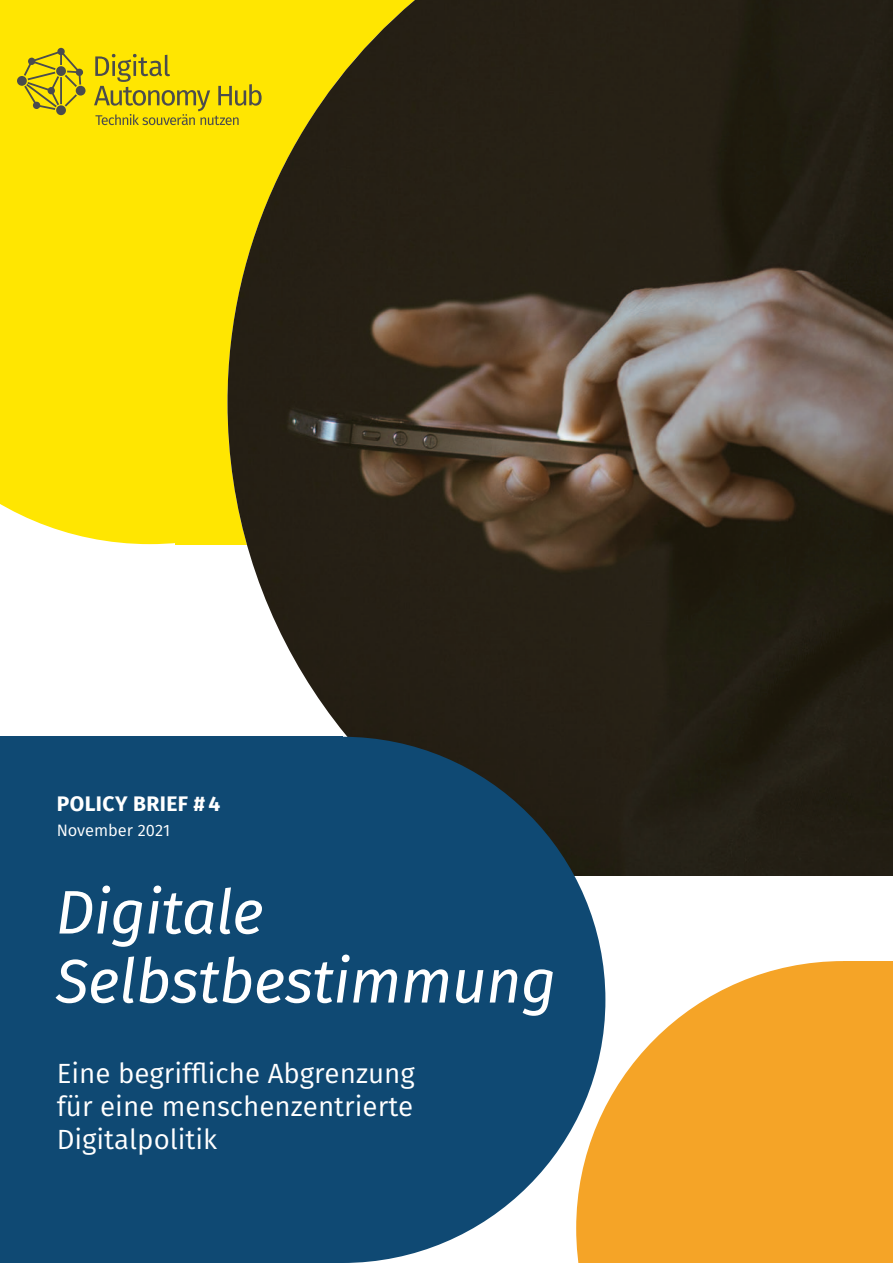
<style>
.page{position:relative;width:893px;height:1263px;background:#fff}
.page>*{position:absolute;margin:0;border:0;box-sizing:border-box;transform-origin:0 0}
.t1{font:italic 61.5px/69px "Fira Sans";letter-spacing:-.01em;color:#fff}
.t2{font:27.75px/33px "Fira Sans";color:#fff;text-align:justify}
.t3{font:700 21px "Fira Sans";letter-spacing:.02em;color:#fff}
.t4{font:16.5px "Fira Sans";color:#fff}
</style>
<div class="page">
<div style="left:0;top:0;width:227px;height:544px;background:#ffe601"></div>
<svg style="left:94px;top:54px;width:133px;height:71px;background:#dcc80f"></svg>
<svg style="left:17px;top:48px;width:69px;height:67px;background:#d5c212"></svg>
<img style="left:227px;top:0;width:666px;height:876px">
<div style="left:0;top:737px;width:342px;height:526px;background:#0f4973"></div>
<div style="left:79px;top:737px;width:526px;height:526px;background:#0f4973;border-radius:50%"></div>
<svg style="left:576px;top:961px;width:317px;height:302px;fill:#f5a427"></svg>
<p class="t3" style="left:57px;top:785px;width:165px">POLICY BRIEF # 4</p>
<p class="t4" style="left:57px;top:818px;width:115px">November 2021</p>
<p class="t1" style="left:56px;top:876px;width:502px">Digitale<br>Selbstbestimmung</p>
<p class="t2" style="left:57px;top:1056px;width:360px">Eine begriffliche Abgrenzung für eine menschenzentrierte Digitalpolitik</p>
</div>
